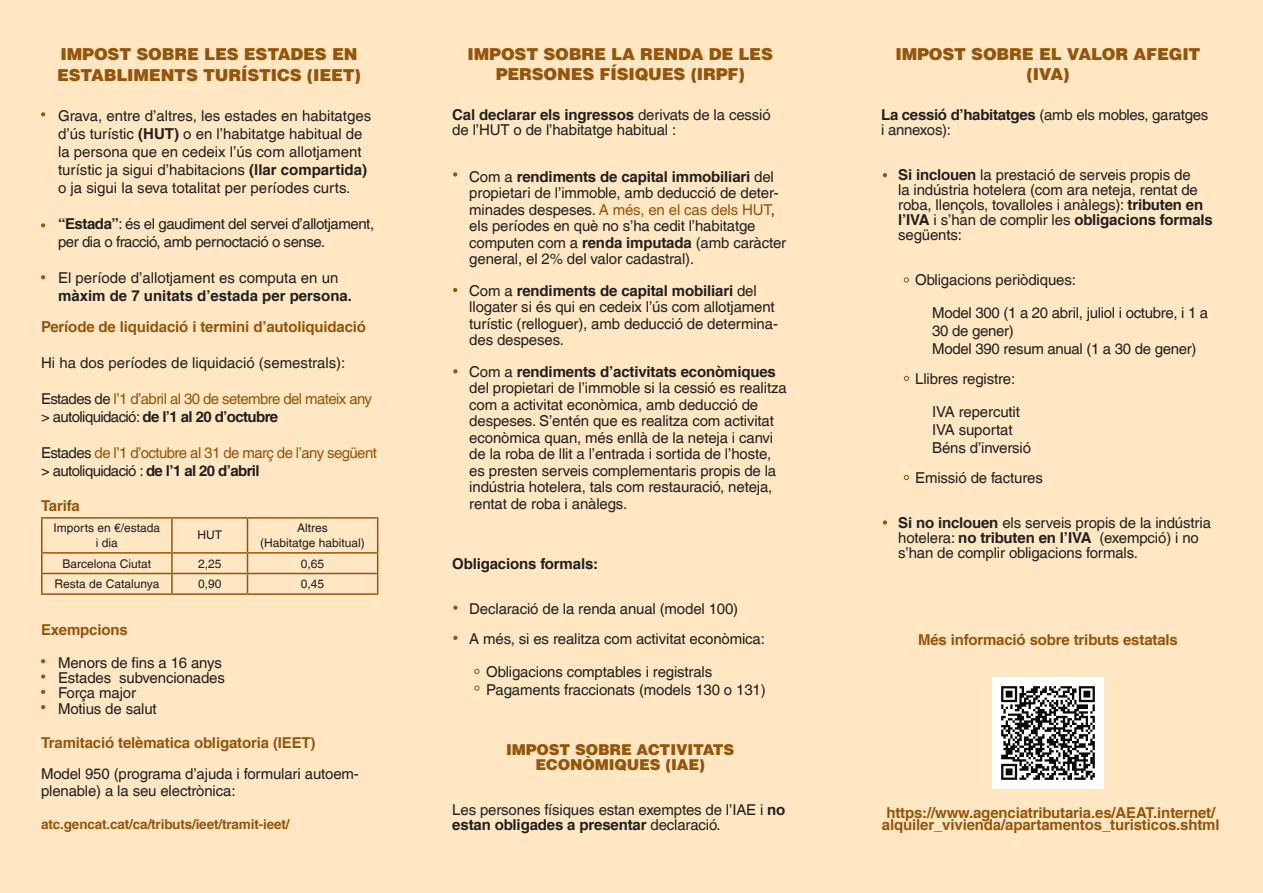
<style>
.page{position:relative;width:1263px;height:893px;background:#fee7c2}
.page>*{position:absolute;margin:0;border:0;box-sizing:border-box;transform-origin:0 0}
.t1{font:900 16.5px/19.8px "Helvetica Com";letter-spacing:-.01em;color:#94550c;text-align:center}
.t2{font:15px/16.5px "Helvetica LT Com";letter-spacing:-.01em;color:#231f20}
.t3{font:700 15px "Helvetica LT Com";letter-spacing:-.01em;color:#94550c}
.t4{font:15px/18px "Helvetica LT Com";letter-spacing:-.04em;color:#94550c}
.t5{font:15px/18px "Helvetica LT Com";letter-spacing:-.03em;color:#231f20}
.t6{font:900 15px "Helvetica Com";letter-spacing:-.01em;color:#94550c}
.t7{font:700 15px "Helvetica LT Com";letter-spacing:-.01em;color:#231f20}
.t8{font:700 13.5px "Helvetica LT Com";letter-spacing:-.01em;color:#94550c}
.t9{font:12px/14.4px "Helvetica LT Com";color:#231f20;text-align:center}
.s1{font-weight:700}
.s2{color:#231f20}
.s3{font-weight:700;color:#231f20}
.s4{color:#94550c}
</style>
<div class="page">
<hr style="left:41px;top:517px;width:131px;height:2px;background:#94550c">
<hr style="left:41px;top:519px;width:2px;height:33px;background:#94550c">
<hr style="left:41px;top:552px;width:131px;height:2px;background:#94550c">
<hr style="left:41px;top:573px;width:131px;height:1px;background:#94550c">
<svg style="left:41px;top:554px;width:2px;height:39px"></svg>
<hr style="left:41px;top:593px;width:131px;height:2px;background:#94550c">
<hr style="left:172px;top:517px;width:75px;height:2px;background:#94550c">
<hr style="left:171px;top:519px;width:2px;height:33px;background:#94550c">
<hr style="left:247px;top:517px;width:131px;height:2px;background:#94550c">
<hr style="left:247px;top:519px;width:1px;height:33px;background:#94550c">
<hr style="left:377px;top:519px;width:1px;height:33px;background:#94550c">
<hr style="left:172px;top:552px;width:75px;height:2px;background:#94550c">
<hr style="left:247px;top:552px;width:131px;height:2px;background:#94550c">
<hr style="left:172px;top:573px;width:75px;height:1px;background:#94550c">
<svg style="left:171px;top:554px;width:2px;height:39px"></svg>
<hr style="left:247px;top:573px;width:131px;height:1px;background:#94550c">
<svg style="left:247px;top:554px;width:1px;height:39px"></svg>
<svg style="left:377px;top:554px;width:1px;height:39px"></svg>
<hr style="left:172px;top:593px;width:75px;height:2px;background:#94550c">
<hr style="left:247px;top:593px;width:131px;height:2px;background:#94550c">
<svg style="left:41px;top:112px;width:4px;height:5px"></svg>
<svg style="left:41px;top:223px;width:4px;height:4px"></svg>
<svg style="left:41px;top:275px;width:4px;height:4px"></svg>
<svg style="left:883px;top:173px;width:4px;height:4px"></svg>
<svg style="left:883px;top:520px;width:4px;height:5px"></svg>
<svg style="left:904px;top:277px;width:5px;height:5px"></svg>
<svg style="left:904px;top:376px;width:5px;height:5px"></svg>
<svg style="left:904px;top:475px;width:5px;height:5px"></svg>
<svg style="left:453px;top:172px;width:4px;height:5px"></svg>
<svg style="left:453px;top:288px;width:4px;height:4px"></svg>
<svg style="left:453px;top:369px;width:4px;height:4px"></svg>
<svg style="left:453px;top:605px;width:4px;height:5px"></svg>
<svg style="left:453px;top:636px;width:4px;height:4px"></svg>
<svg style="left:41px;top:659px;width:4px;height:4px"></svg>
<svg style="left:41px;top:674px;width:4px;height:5px"></svg>
<svg style="left:41px;top:690px;width:4px;height:4px"></svg>
<svg style="left:41px;top:705px;width:4px;height:4px"></svg>
<svg style="left:474px;top:669px;width:5px;height:5px"></svg>
<svg style="left:474px;top:686px;width:5px;height:5px"></svg>
<img style="left:992px;top:677px;width:112px;height:112px">
<p class="t1" style="left:61px;top:44px;width:298px">IMPOST SOBRE LES ESTADES EN</p>
<p class="t1" style="left:57px;top:66px;width:305px">ESTABLIMENTS TURÍSTICS (IEET)</p>
<p class="t2" style="left:58px;top:107px;width:315px;line-height:18px">Grava, entre d’altres, les estades en habitatges d’ús turístic <span class="s1">(HUT)</span> o en l’habitatge habitual de la persona que en cedeix l’ús com allotjament turístic ja sigui d’habitacions <span class="s1">(llar compartida) </span>o ja sigui la seva totalitat per períodes curts.</p>
<p class="t5" style="left:58px;top:215px;width:318px"><span class="s1">“Estada”</span>: és el gaudiment del servei d’allotjament, per dia o fracció, amb pernoctació o sense.</p>
<p class="t2" style="left:58px;top:269px;width:296px;line-height:18px">El període d’allotjament es computa en un <span class="s1">màxim de 7 unitats d’estada per persona.</span></p>
<p class="t3" style="left:41px;top:318px;width:327px">Període de liquidació i termini d’autoliquidació</p>
<p class="t2" style="left:41px;top:355px;width:306px">Hi ha dos períodes de liquidació (semestrals):</p>
<p class="t4" style="left:41px;top:390px;width:333px"><span class="s2">Estades de</span> l’1 d’abril al 30 de setembre del mateix any <span class="s2">&gt; autoliquidació:</span> <span class="s3">de l’1 al 20 d’octubre</span></p>
<p class="t4" style="left:41px;top:444px;width:337px"><span class="s2">Estades</span> de l’1 d’octubre al 31 de març de l’any següent <span class="s2">&gt; autoliquidació :</span> <span class="s3">de l’1 al 20 d’abril</span></p>
<p class="t3" style="left:41px;top:497px;width:40px">Tarifa</p>
<p class="t9" style="left:54px;top:521px;width:108px">Imports en €/estada i dia</p>
<p class="t9" style="left:197px;top:528px;width:26px">HUT</p>
<p class="t9" style="left:297px;top:521px;width:32px">Altres</p>
<p class="t9" style="left:260px;top:535px;width:106px">(Habitatge habitual)</p>
<p class="t9" style="left:62px;top:556px;width:90px">Barcelona Ciutat</p>
<p class="t9" style="left:198px;top:556px;width:25px">2,25</p>
<p class="t9" style="left:301px;top:556px;width:25px">0,65</p>
<p class="t9" style="left:54px;top:577px;width:106px">Resta de Catalunya</p>
<p class="t9" style="left:198px;top:577px;width:25px">0,90</p>
<p class="t9" style="left:301px;top:577px;width:25px">0,45</p>
<p class="t3" style="left:41px;top:620px;width:88px">Exempcions</p>
<p class="t2" style="left:58px;top:654px;width:166px">Menors de fins a 16 anys</p>
<p class="t2" style="left:58px;top:669px;width:168px">Estades subvencionades</p>
<p class="t2" style="left:58px;top:684px;width:80px">Força major</p>
<p class="t2" style="left:58px;top:700px;width:100px">Motius de salut</p>
<p class="t3" style="left:41px;top:733px;width:276px">Tramitació telèmatica obligatoria (IEET)</p>
<p class="t2" style="left:41px;top:766px;width:319px">Model 950 (programa d’ajuda i formulari autoem&shy;plenable) a la seu electrònica:</p>
<p class="t8" style="left:41px;top:816px;width:250px">atc.gencat.cat/ca/tributs/ieet/tramit-ieet/</p>
<p class="t1" style="left:468px;top:44px;width:307px">IMPOST SOBRE LA RENDA DE LES<br>PERSONES FÍSIQUES (IRPF)</p>
<p class="t2" style="left:452px;top:107px;width:320px;line-height:15px"><span class="s1">Cal declarar els ingressos</span> derivats de la cessió de l’HUT o de l’habitatge habitual :</p>
<p class="t2" style="left:469px;top:168px;width:318px">Com a <span class="s1">rendiments de capital immobiliari</span> del propietari de l’immoble, amb deducció de deter&shy;minades despeses. <span class="s4">A més, en el cas dels HUT</span>, els períodes en què no s’ha cedit l’habitatge computen com a <span class="s1">renda imputada</span> (amb caràcter general, el 2% del valor cadastral).</p>
<p class="t2" style="left:469px;top:282px;width:310px">Com a <span class="s1">rendiments de capital mobiliari</span> del llogater si és qui en cedeix l’ús com allotjament turístic (relloguer), amb deducció de determina&shy;des despeses.</p>
<p class="t2" style="left:469px;top:363px;width:319px">Com a <span class="s1">rendiments d’activitats econòmiques </span>del propietari de l’immoble si la cessió es realitza com a activitat econòmica, amb deducció de despeses. S’entén que es realitza com activitat econòmica quan, més enllà de la neteja i canvi de la roba de llit a l’entrada i sortida de l’hoste, es presten serveis complementaris propis de la indústria hotelera, tals com restauració, neteja, rentat de roba i anàlegs.</p>
<p class="t7" style="left:452px;top:554px;width:147px">Obligacions formals:</p>
<p class="t2" style="left:469px;top:600px;width:270px">Declaració de la renda anual (model 100)</p>
<p class="t2" style="left:469px;top:630px;width:297px">A més, si es realitza com activitat econòmica:</p>
<p class="t2" style="left:486px;top:663px;width:227px">Obligacions comptables i registrals</p>
<p class="t2" style="left:486px;top:681px;width:281px">Pagaments fraccionats (models 130 o 131)</p>
<p class="t6" style="left:506px;top:739px;width:230px">IMPOST SOBRE ACTIVITATS</p>
<p class="t6" style="left:536px;top:754px;width:171px">ECONÒMIQUES (IAE)</p>
<p class="t2" style="left:452px;top:802px;width:335px;line-height:15px">Les persones físiques estan exemptes de l’IAE i <span class="s1">no estan obligades a presentar</span> declaració.</p>
<p class="t1" style="left:895px;top:44px;width:307px">IMPOST SOBRE EL VALOR AFEGIT (IVA)</p>
<p class="t2" style="left:881px;top:107px;width:329px;line-height:15px"><span class="s1">La cessió d’habitatges</span> (amb els mobles, garatges i annexos):</p>
<p class="t2" style="left:898px;top:167px;width:316px;line-height:15px"><span class="s1">Si inclouen</span> la prestació de serveis propis de<br>la indústria hotelera (com ara neteja, rentat de roba, llençols, tovalloles i anàlegs): <span class="s1">tributen en l’IVA</span> i s’han de complir les <span class="s1">obligacions formals </span>següents:</p>
<p class="t2" style="left:915px;top:272px;width:162px">Obligacions periòdiques:</p>
<p class="t2" style="left:932px;top:304px;width:278px;line-height:18px">Model 300 (1 a 20 abril, juliol i octubre, i 1 a<br>30 de gener)</p>
<p class="t2" style="left:932px;top:341px;width:266px">Model 390 resum anual (1 a 30 de gener)</p>
<p class="t2" style="left:915px;top:371px;width:102px">Llibres registre:</p>
<p class="t2" style="left:932px;top:404px;width:89px">IVA repercutit</p>
<p class="t2" style="left:932px;top:422px;width:82px">IVA suportat</p>
<p class="t2" style="left:932px;top:440px;width:100px">Béns d’inversió</p>
<p class="t2" style="left:915px;top:470px;width:129px">Emissió de factures</p>
<p class="t2" style="left:898px;top:515px;width:314px;line-height:15px"><span class="s1">Si no inclouen</span> els serveis propis de la indústria hotelera: <span class="s1">no tributen en l’IVA</span> (exempció) i no s’han de complir obligacions formals.</p>
<p class="t3" style="left:918px;top:631px;width:261px">Més informació sobre tributs estatals</p>
<p class="t3" style="left:886px;top:803px;width:330px">https://www.agenciatributaria.es/AEAT.internet/</p>
<p class="t3" style="left:882px;top:815px;width:339px">alquiler_vivienda/apartamentos_turisticos.shtml</p>
</div>
